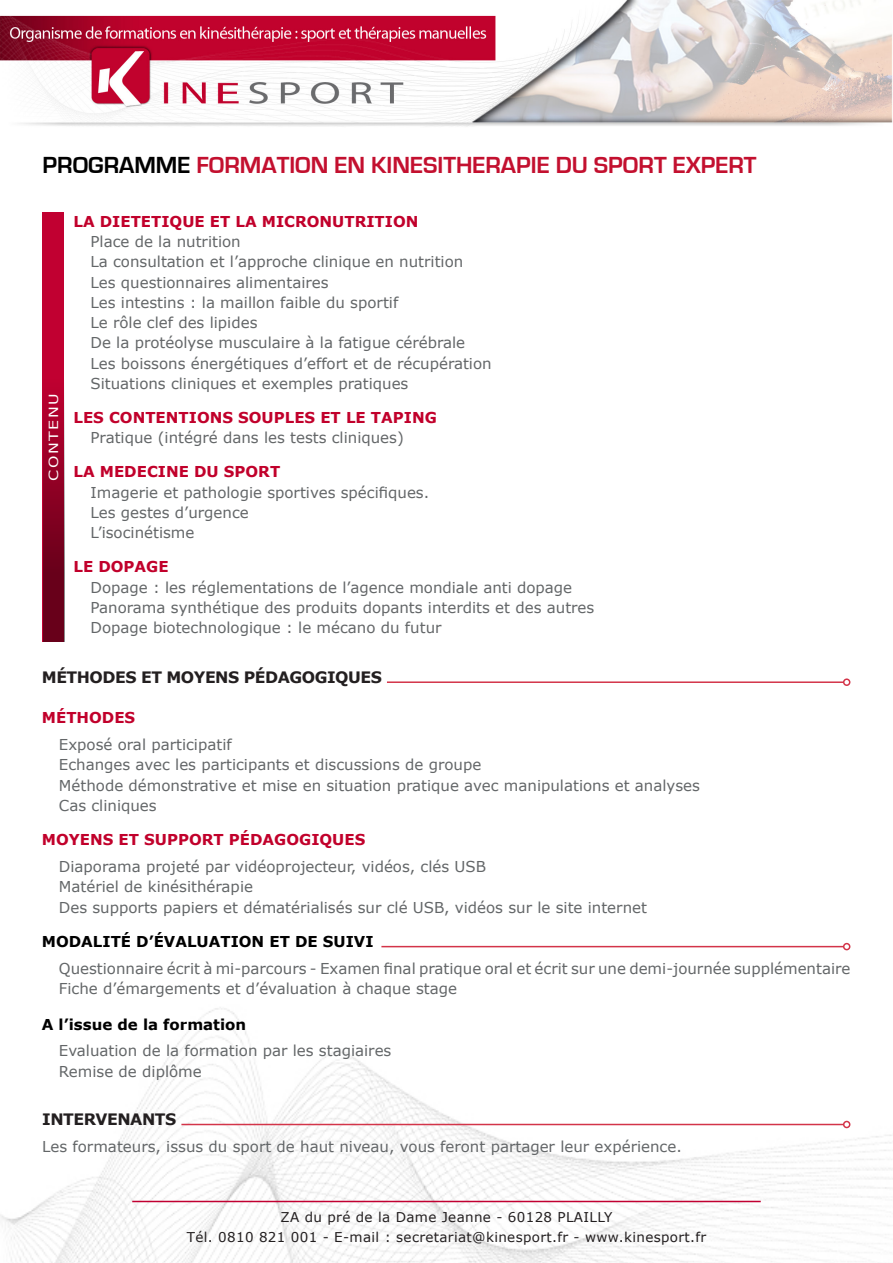
<style>
.page{position:relative;width:893px;height:1263px;background:#fff}
.page>*{position:absolute;margin:0;border:0;box-sizing:border-box;transform-origin:0 0}
.t1{font:700 24px "Eurostile";color:#c3102f}
.t2{font:700 24px "Eurostile";color:#000}
.t3{font:700 15.75px "Verdana";letter-spacing:-.03em;color:#231f20}
.t4{font:15px/20.2px "Verdana";color:#636668}
.t5{font:700 15px "Verdana";color:#c1002b}
.t6{font:700 15px "Verdana";color:#000}
.t7{font:13.5px/19.5px "Verdana";letter-spacing:.025em;color:#231f20;text-align:center}
.t8{font:12.6px "Verdana";letter-spacing:.1em;color:#fff;scale:1.25 1}
.s1{color:#c3102f}
</style>
<div class="page">
<img style="left:0;top:1008px;width:893px;height:255px">
<img style="left:0;top:0;width:893px;height:127px">
<hr style="left:132px;top:1201px;width:629px;height:1px;background:#c10031">
<svg style="left:43px;top:213px;width:21px;height:429px;background:#9e0027"></svg>
<hr style="left:387px;top:681px;width:457px;height:2px;background:#d33449">
<div style="left:843px;top:678px;width:7px;height:8px;border:2px solid #d33449;border-radius:50%"></div>
<hr style="left:381px;top:946px;width:463px;height:1px;background:#d33449">
<div style="left:843px;top:943px;width:7px;height:7px;border:2px solid #d33449;border-radius:50%"></div>
<hr style="left:181px;top:1124px;width:663px;height:1px;background:#d33449">
<div style="left:843px;top:1121px;width:7px;height:7px;border:2px solid #d33449;border-radius:50%"></div>
<h1 class="t2" style="left:43px;top:152px;width:185px">PROGRAMME <span class="s1">FORMA</span></h1>
<h1 class="t1" style="left:277px;top:152px;width:481px">TION EN KINESITHERAPIE DU SPORT EXPERT</h1>
<p class="t8" style="left:46px;top:481px;width:72px;rotate:-90deg">CONTENU</p>
<p class="t5" style="left:74px;top:212px;width:38px">LA DIETETIQUE</p>
<p class="t5" style="left:210px;top:212px;width:64px">ETLAMICR</p>
<p class="t5" style="left:307px;top:212px;width:24px">ONUTRITI</p>
<p class="t5" style="left:393px;top:212px;width:24px">ON</p>
<p class="t4" style="left:91px;top:231px;width:403px">Place de la nutrition<br>La consultation et l’approche clinique en nutrition Les questionnaires alimentaires<br>Les intestins : la maillon faible du sportif<br>Le rôle clef des lipides<br>De la protéolyse musculaire à la fatigue cérébrale Les boissons énergétiques d’effort et de récupération Situations cliniques et exemples pratiques</p>
<p class="t5" style="left:74px;top:408px;width:11px">LES</p>
<p class="t5" style="left:109px;top:408px;width:35px">CONTENTI</p>
<p class="t5" style="left:197px;top:408px;width:99px">ONS SOUPLES</p>
<p class="t5" style="left:320px;top:408px;width:95px">ET LE TAPING</p>
<p class="t4" style="left:91px;top:427px;width:315px">Pratique (intégré dans les tests cliniques)</p>
<p class="t5" style="left:74px;top:462px;width:39px">LA MEDECINE</p>
<p class="t5" style="left:194px;top:462px;width:12px">DU</p>
<p class="t5" style="left:224px;top:462px;width:46px">SPORT</p>
<p class="t4" style="left:91px;top:482px;width:340px">Imagerie et pathologie sportives spécifiques.<br>Les gestes d’urgence<br>L’isocinétisme</p>
<p class="t5" style="left:74px;top:557px;width:74px">LE DOPAGE</p>
<p class="t4" style="left:91px;top:577px;width:505px">Dopage : les réglementations de l’agence mondiale anti dopage<br>Panorama synthétique des produits dopants interdits et des autres<br>Dopage biotechnologique : le mécano du futur</p>
<p class="t3" style="left:42px;top:667px;width:341px">M ÉTHODES ET MOYENS PÉDAGOGIQUES</p>
<p class="t5" style="left:42px;top:708px;width:95px">M ÉTHODES</p>
<p class="t4" style="left:59px;top:734px;width:643px">Exposé oral participatif<br>Echanges avec les participants et discussions de groupe<br>Méthode démonstrative et mise en situation pratique avec manipulations et analyses Cas cliniques</p>
<p class="t5" style="left:42px;top:830px;width:14px">MOY</p>
<p class="t5" style="left:80px;top:830px;width:100px">ENS ET SUPPO</p>
<p class="t5" style="left:202px;top:830px;width:165px">RT PÉDAGOGIQUES</p>
<p class="t4" style="left:59px;top:856px;width:590px">Diaporama projeté par vidéoprojecteur, vidéos, clés USB<br>Matériel de kinésithérapie<br>Des supports papiers et dématérialisés sur clé USB, vidéos sur le site internet</p>
<p class="t6" style="left:42px;top:932px;width:333px">MO DALITÉ D’ÉVALUATIO N ET DE SUIVI</p>
<p class="t4" style="left:59px;top:958px;width:793px">Questionnaire écrit à mi-parcours - Examen final pratique oral et écrit sur une demi-journée supplémentaire<br>Fiche d’émargements et d’évaluation à chaque stage</p>
<p class="t6" style="left:42px;top:1014px;width:206px">A L’ISSUE DE LA FORMATION</p>
<p class="t4" style="left:59px;top:1040px;width:334px">Evaluation de la formation par les stagiaires<br>Remise de diplôme</p>
<p class="t3" style="left:42px;top:1110px;width:136px">INTERVENANTS</p>
<p class="t4" style="left:42px;top:1135px;width:641px">Les formateurs, issus du sport de haut niveau, vous feront partager leur expérience.</p>
<p class="t7" style="left:187px;top:1207px;width:521px">ZA du pré de la Dame Jeanne - 60128 PLAILLY<br>Tél. 0810 821 001 - E-mail : secretariat@kinesport.fr - www.kinesport.fr</p>
</div>
